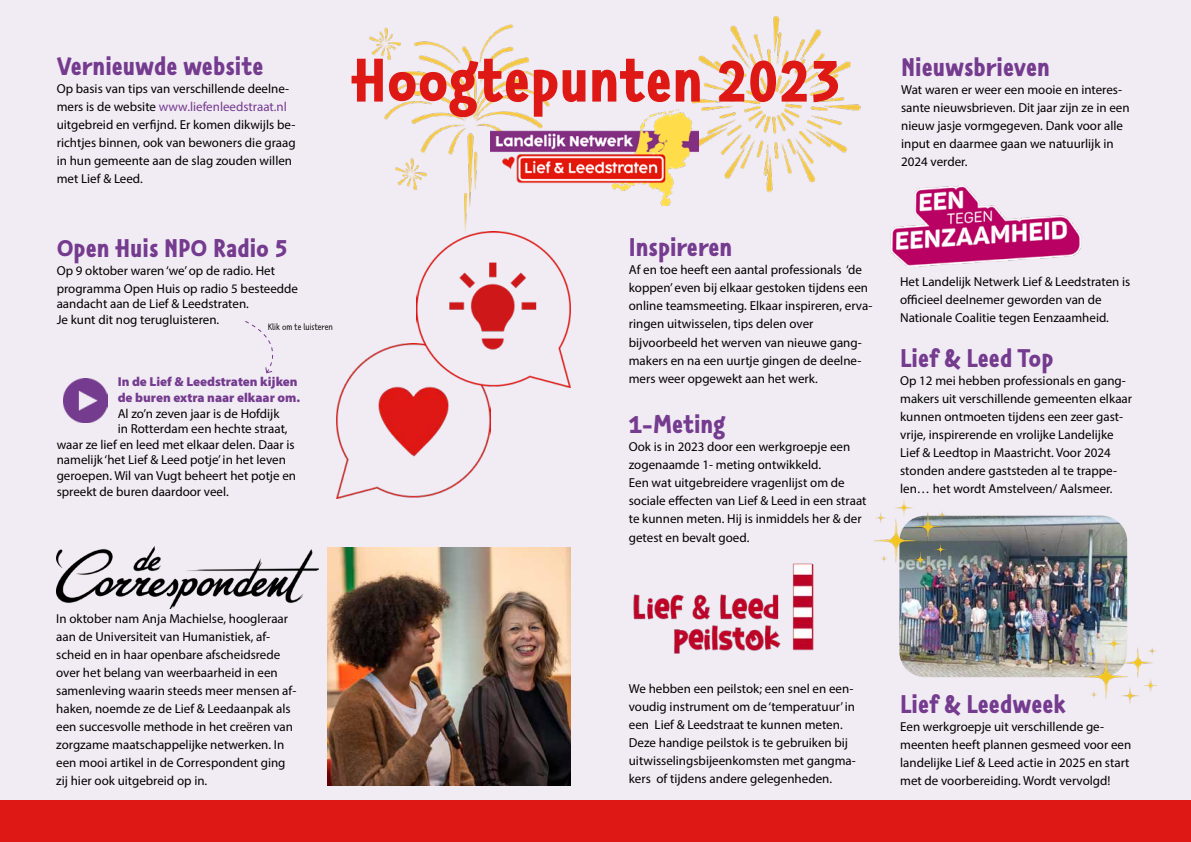
<style>
.page{position:relative;width:1191px;height:842px;background:#fff}
.page>*{position:absolute;margin:0;border:0;box-sizing:border-box;transform-origin:0 0}
.t1{font:900 60px "Tilburgs Ans";color:#de1814}
.t2{font:900 25px "Tilburgs Ans";color:#743b8f}
.t3{font:13px/18px "Myriad Pro";color:#000}
.t4{font:900 13px/15.6px "Myriad Pro";color:#743b8f}
.t5{font:9px "Tilburgs Ans";color:#000}
.s1{color:#743b8f}
</style>
<div class="page">
<div style="left:0;top:799px;width:595px;height:43px;background:#de1814"></div>
<div style="left:595px;top:799px;width:596px;height:43px;background:#de1814"></div>
<div style="left:1px;top:0;width:1190px;height:799px;background:#f1ebf3"></div>
<img style="left:633px;top:563px;width:181px;height:91px">
<img style="left:899px;top:516px;width:228px;height:161px">
<img style="left:890px;top:185px;width:192px;height:82px">
<img style="left:328px;top:548px;width:243px;height:237px">
<img style="left:57px;top:546px;width:261px;height:62px">
<img style="left:336px;top:343px;width:154px;height:156px">
<svg style="left:245px;top:321px;width:29px;height:53px"></svg>
<img style="left:64px;top:378px;width:44px;height:44px">
<img style="left:416px;top:244px;width:155px;height:143px">
<img style="left:443px;top:258px;width:100px;height:97px">
<img style="left:874px;top:499px;width:96px;height:94px">
<img style="left:1060px;top:609px;width:98px;height:96px">
<img style="left:384px;top:24px;width:166px;height:220px">
<img style="left:692px;top:16px;width:169px;height:177px">
<img style="left:369px;top:24px;width:40px;height:39px">
<img style="left:384px;top:151px;width:52px;height:43px">
<img style="left:490px;top:110px;width:208px;height:95px">
<h2 class="t2" style="left:57px;top:48px;width:208px">Vernieuwde website</h2>
<p class="t3" style="left:57px;top:80px;width:241px">Op basis van tips van verschillende deelne&shy;mers is de website <span class="s1">www.liefenleedstraat.nl </span>uitgebreid en verfijnd. Er komen dikwijls be&shy;richtjes binnen, ook van bewoners die graag in hun gemeente aan de slag zouden willen met Lief &amp; Leed.</p>
<h1 class="t1" style="left:350px;top:37px;width:492px">Hoogtepunten 2023</h1>
<h2 class="t2" style="left:57px;top:230px;width:232px">Open Huis NPO Radio 5</h2>
<p class="t3" style="left:57px;top:261px;width:243px">Op 9 oktober waren ‘we’ op de radio. Het programma Open Huis op radio 5 besteedde</p>
<p class="t3" style="left:57px;top:296px;width:194px;line-height:15.6px">aandacht aan de Lief &amp; Leedstraten.<br>Je kunt dit nog terugluisteren.</p>
<p class="t5" style="left:268px;top:321px;width:67px">Klik om te luisteren</p>
<p class="t4" style="left:118px;top:374px;width:184px">In de Lief &amp; Leedstraten kijken de buren extra naar elkaar om.</p>
<p class="t3" style="left:118px;top:404px;width:163px">Al zo’n zeven jaar is de Hofdijk</p>
<p class="t3" style="left:118px;top:420px;width:171px">in Rotterdam een hechte straat,</p>
<p class="t3" style="left:57px;top:435px;width:239px">waar ze lief en leed met elkaar delen. Daar is</p>
<p class="t3" style="left:57px;top:451px;width:231px">namelijk ‘het Lief &amp; Leed potje’ in het leven</p>
<p class="t3" style="left:57px;top:466px;width:241px">geroepen. Wil van Vugt beheert het potje en</p>
<p class="t3" style="left:57px;top:482px;width:173px">spreekt de buren daardoor veel.</p>
<h2 class="t2" style="left:629px;top:229px;width:105px">Inspireren</h2>
<p class="t3" style="left:629px;top:261px;width:245px">Af en toe heeft een aantal professionals ‘de koppen’ even bij elkaar gestoken tijdens een online teamsmeeting. Elkaar inspireren, erva&shy;ringen uitwisselen, tips delen over bijvoorbeeld het werven van nieuwe gang&shy;makers en na een uurtje gingen de deelne&shy;mers weer opgewekt aan het werk.</p>
<h2 class="t2" style="left:629px;top:406px;width:98px">1-Meting</h2>
<p class="t3" style="left:629px;top:438px;width:239px">Ook is in 2023 door een werkgroepje een zogenaamde 1- meting ontwikkeld.<br>Een wat uitgebreidere vragenlijst om de sociale effecten van Lief &amp; Leed in een straat te kunnen meten. Hij is inmiddels her &amp; der getest en bevalt goed.</p>
<p class="t3" style="left:56px;top:609px;width:242px">In oktober nam Anja Machielse, hoogleraar aan de Universiteit van Humanistiek, af&shy;scheid en in haar openbare afscheidsrede over het belang van weerbaarheid in een samenleving waarin steeds meer mensen af&shy;haken, noemde ze de Lief &amp; Leedaanpak als een succesvolle methode in het creëren van zorgzame maatschappelijke netwerken. In een mooi artikel in de Correspondent ging zij hier ook uitgebreid op in.</p>
<p class="t3" style="left:629px;top:680px;width:229px">We hebben een peilstok; een snel en een&shy;voudig instrument om de ‘temperatuur’ in een Lief &amp; Leedstraat te kunnen meten.<br>Deze handige peilstok is te gebruiken bij uitwisselingsbijeenkomsten met gangma&shy;kers of tijdens andere gelegenheden.</p>
<h2 class="t2" style="left:901px;top:49px;width:150px">Nieuwsbrieven</h2>
<p class="t3" style="left:901px;top:80px;width:230px">Wat waren er weer een mooie en interes&shy;sante nieuwsbrieven. Dit jaar zijn ze in een nieuw jasje vormgegeven. Dank voor alle input en daarmee gaan we natuurlijk in 2024 verder.</p>
<p class="t3" style="left:900px;top:273px;width:232px">Het Landelijk Netwerk Lief &amp; Leedstraten is officieel deelnemer geworden van de<br>Nationale Coalitie tegen Eenzaamheid.</p>
<h2 class="t2" style="left:900px;top:340px;width:155px">Lief &amp; Leed Top</h2>
<p class="t3" style="left:900px;top:372px;width:233px">Op 12 mei hebben professionals en gang&shy;makers uit verschillende gemeenten elkaar kunnen ontmoeten tijdens een zeer gast&shy;vrije, inspirerende en vrolijke Landelijke Lief &amp; Leedtop in Maastricht. Voor 2024 stonden andere gaststeden al te trappe&shy;len… het wordt Amstelveen/ Aalsmeer.</p>
<h2 class="t2" style="left:900px;top:685px;width:167px">Lief &amp; Leedweek</h2>
<p class="t3" style="left:900px;top:717px;width:233px">Een werkgroepje uit verschillende ge&shy;meenten heeft plannen gesmeed voor een landelijke Lief &amp; Leed actie in 2025 en start met de voorbereiding. Wordt vervolgd!</p>
</div>
